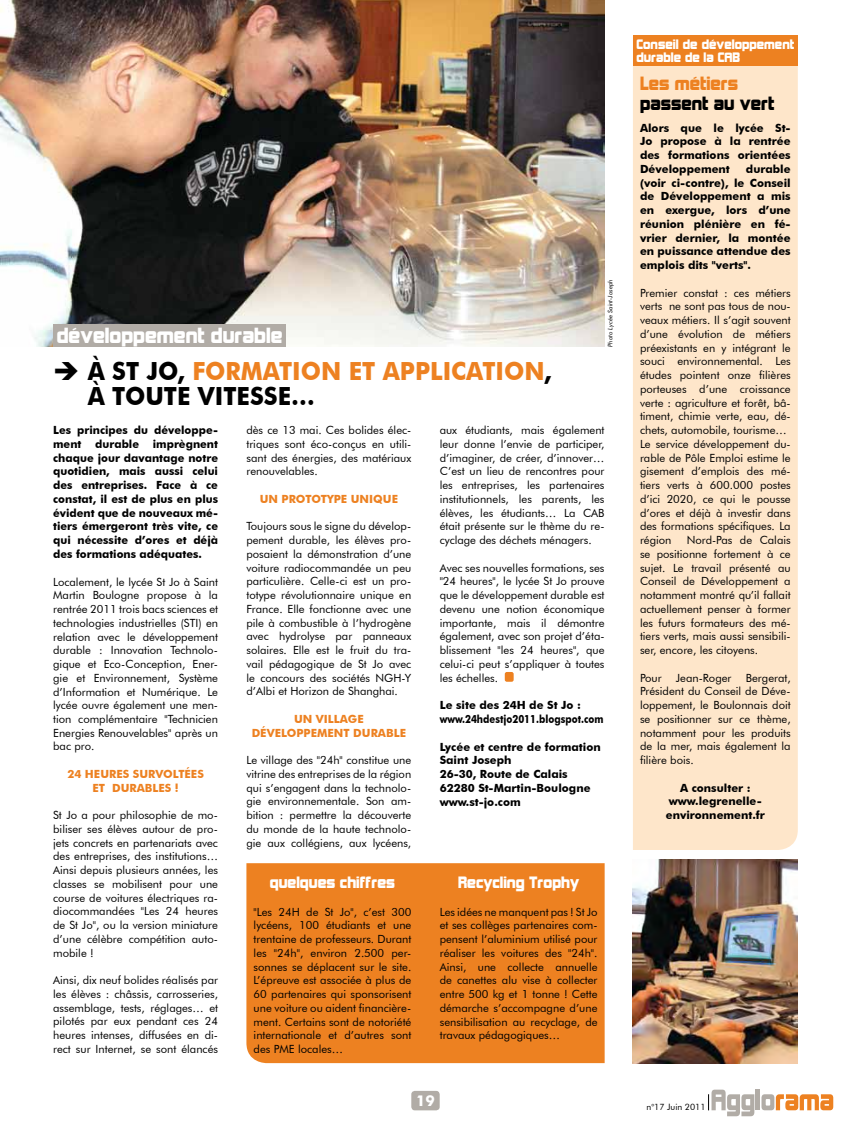
<style>
.page{position:relative;width:851px;height:1134px;background:#fff}
.page>*{position:absolute;margin:0;border:0;box-sizing:border-box;transform-origin:0 0}
.t1{font:700 25px "Futura BT";color:#ed8121;scale:.95 1}
.t2{font:700 25px "Futura BT";color:#000;scale:.95 1}
.t3{font:20px "Kimberley";color:#fff}
.t4{font:17.5px "Kimberley";color:#000}
.t5{font:17.5px "Kimberley";color:#ed8121}
.t6{font:15px "Kimberley";color:#fff}
.t7{font:700 15px "Futura BT";color:#fff}
.t8{font:12.5px/13.8px "Kimberley";color:#fff}
.t9{font:11.25px/13.8px "Futura BT";color:#000;text-align:justify}
.t10{font:700 11.25px/13.8px "Futura BT";color:#000;text-align:justify}
.t11{font:700 11.25px/13.8px "Futura BT";color:#ed8121}
.t12{font:8.75px "Futura BT";color:#000}
.t13{font:italic 6.25px "Futura BT";color:#000}
.s1{color:#000}
</style>
<div class="page">
<div style="left:755px;top:1089px;width:5px;height:21px;background:#b1aca6"></div>
<svg style="left:761px;top:1094px;width:72px;height:16px"></svg>
<svg style="left:708px;top:1089px;width:46px;height:27px"></svg>
<div style="left:411px;top:1091px;width:28px;height:19px;background:#b1aca6;border-radius:4px"></div>
<div style="left:633px;top:66px;width:164px;height:784px;background:#fee6ca"></div>
<div style="left:504px;top:672px;width:9px;height:10px;background:#ed8121;border-radius:2px"></div>
<div style="left:246px;top:863px;width:358px;height:200px;background:#ed8121"></div>
<img style="left:0;top:0;width:604px;height:347px">
<div style="left:53px;top:324px;width:233px;height:23px;background:#b1aca6"></div>
<div style="left:632px;top:35px;width:165px;height:31px;background:#ed8121"></div>
<img style="left:632px;top:860px;width:165px;height:203px">
<h2 class="t3" style="left:57px;top:324px;width:227px">développement durable</h2>
<p class="t13" style="left:606px;top:347px;width:69px;rotate:-90deg">Photo Lycée Saint-Joseph</p>
<h1 class="t1" style="left:53px;top:356px;width:364px"><span class="s1">➔ à St Jo,</span> formation et appl</h1>
<h1 class="t1" style="left:442px;top:356px;width:116px">ication<span class="s1">,</span></h1>
<h1 class="t2" style="left:88px;top:381px;width:240px">à toute vitesse…</h1>
<p class="t10" style="left:53px;top:423px;width:166px">Les principes du développe&shy;ment durable imprègnent chaque jour davantage notre quotidien, mais aussi celui des entreprises. Face à ce constat, il est de plus en plus évident que de nouveaux mé&shy;tiers émergeront très vite, ce qui nécessite d’ores et déjà des formations adéquates.</p>
<p class="t9" style="left:53px;top:574px;width:166px">Localement, le lycée St Jo à Saint Martin Boulogne propose à la rentrée 2011 trois bacs sciences et technologies industrielles (STI) en relation avec le développement durable : Innovation Technolo&shy;gique et Eco-Conception, Ener&shy;gie et Environnement, Système d’Information et Numérique. Le lycée ouvre également une men&shy;tion complémentaire "Technicien Energies Renouvelables" après un bac pro.</p>
<p class="t11" style="left:92px;top:767px;width:113px;text-indent:-25px">24 heures survoltées et durabl</p>
<p class="t9" style="left:439px;top:423px;width:166px">aux étudiants, mais également leur donne l’envie de participer, d’imaginer, de créer, d’innover… C’est un lieu de rencontres pour les entreprises, les partenaires institutionnels, les parents, les élèves, les étudiants… La CAB était présente sur le thème du re&shy;cyclage des déchets ménagers.</p>
<p class="t9" style="left:439px;top:561px;width:166px">Avec ses nouvelles formations, ses "24 heures", le lycée St Jo prouve que le développement durable est devenu une notion économique importante, mais il démontre également, avec son projet d’éta&shy;blissement "les 24 heures", que celui-ci peut s’appliquer à toutes les échelles.</p>
<p class="t10" style="left:439px;top:698px;width:165px">Le site des 24H de St Jo : www.24hdestjo2011.blogspot.com</p>
<p class="t10" style="left:439px;top:739px;width:162px;text-align:left">Lycée et centre de formation<br>Saint Joseph<br>26-30, Route de Calais<br>62280 St-Martin-Boulogne www.st-jo.com</p>
<p class="t9" style="left:246px;top:423px;width:166px">dès ce 13 mai. Ces bolides élec&shy;triques sont éco-conçus en utili&shy;sant des énergies, des matériaux renouvelables.</p>
<p class="t11" style="left:260px;top:492px;width:140px">Un prototype un ique</p>
<p class="t9" style="left:246px;top:519px;width:166px">Toujours sous le signe du dévelop&shy;pement durable, les élèves pro&shy;posaient la démonstration d’une voiture radiocommandée un peu particulière. Celle-ci est un pro&shy;totype révolutionnaire unique en France. Elle fonctionne avec une pile à combustible à l’hydrogène avec hydrolyse par panneaux solaires. Elle est le fruit du tra&shy;vail pédagogique de St Jo avec le concours des sociétés NGH-Y d’Albi et Horizon de Shanghai.</p>
<p class="t11" style="left:252px;top:712px;width:135px;text-indent:42px">Un village développement durabl</p>
<p class="t11" style="left:399px;top:726px;width:8px">e</p>
<p class="t9" style="left:246px;top:753px;width:166px">Le village des "24h" constitue une vitrine des entreprises de la région qui s’engagent dans la technolo&shy;gie environnementale. Son am&shy;bition : permettre la découverte du monde de la haute technolo&shy;gie aux collégiens, aux lycéens,</p>
<p class="t11" style="left:158px;top:781px;width:22px">es !</p>
<p class="t9" style="left:53px;top:808px;width:166px">St Jo a pour philosophie de mo&shy;biliser ses élèves autour de pro&shy;jets concrets en partenariats avec des entreprises, des institutions… Ainsi depuis plusieurs années, les classes se mobilisent pour une course de voitures électriques ra&shy;diocommandées "Les 24 heures de St Jo", ou la version miniature d’une célèbre compétition auto&shy;mobile !</p>
<p class="t9" style="left:53px;top:973px;width:166px">Ainsi, dix neuf bolides réalisés par les élèves : châssis, carrosseries, assemblage, tests, réglages… et pilotés par eux pendant ces 24 heures intenses, diffusées en di&shy;rect sur Internet, se sont élancés</p>
<h3 class="t6" style="left:270px;top:874px;width:127px">quelques chiffres</h3>
<p class="t9" style="left:253px;top:904px;width:159px">"Les 24H de St Jo", c’est 300 lycéens, 100 étudiants et une trentaine de professeurs. Durant les "24h", environ 2.500 per&shy;sonnes se déplacent sur le site.<br>L’épreuve est associée à plus de 60 partenaires qui sponsorisent une voiture ou aident financière&shy;ment. Certains sont de notoriété internationale et d’autres sont des PME locales…</p>
<h3 class="t6" style="left:458px;top:874px;width:122px">Recycling Trophy</h3>
<p class="t9" style="left:439px;top:904px;width:159px">Les idées ne manquent pas ! St Jo et ses collèges partenaires com&shy;pensent l’aluminium utilisé pour réaliser les voitures des "24h".<br>Ainsi, une collecte annuelle de canettes alu vise à collecter entre 500 kg et 1 tonne ! Cette démarche s’accompagne d’une sensibilisation au recyclage, de travaux pédagogiques…</p>
<h3 class="t7" style="left:416px;top:1092px;width:20px">19</h3>
<p class="t8" style="left:636px;top:37px;width:159px">Conseil de développement durable de la CAB</p>
<h3 class="t5" style="left:640px;top:73px;width:100px">Les métiers</h3>
<h3 class="t4" style="left:640px;top:93px;width:136px">passent au vert</h3>
<p class="t10" style="left:640px;top:121px;width:152px">Alors que le lycée St-Jo propose à la rentrée des formations orientées Développement</p>
<p class="t10" style="left:640px;top:162px;width:152px;text-indent:106px">durable (voir ci-contre), le Conseil de Développement a mis en exergue, lors d’une réunion plénière en fé&shy;vrier dernier, la montée en puissance attendue des emplois dits "verts".</p>
<p class="t9" style="left:640px;top:286px;width:152px;text-align:left">Premier constat : ces métiers verts ne sont pas tous de nou&shy;veaux métiers. Il s’agit souvent d’une évolution de métiers préexistants en y intégrant le souci environnemental. Les études pointent onze filières porteuses d’une croissance verte : agriculture et forêt, bâ&shy;timent, chimie verte, eau, dé&shy;chets, automobile, tourisme…<br>Le service développement du&shy;rable de Pôle Emploi estime le gisement d’emplois des mé&shy;tiers verts à 600.000 postes d’ici 2020, ce qui le pousse d’ores et déjà à investir dans des formations spécifiques. La région</p>
<p class="t9" style="left:640px;top:533px;width:152px;text-indent:47px">Nord-Pas de Calais se positionne fortement à ce sujet. Le travail présenté au Conseil de Développement a notamment montré qu’il fallait actuellement penser à former les futurs formateurs des mé&shy;tiers verts, mais aussi sensibili&shy;ser, encore, les citoyens.</p>
<p class="t9" style="left:640px;top:671px;width:23px">Pour</p>
<p class="t9" style="left:675px;top:671px;width:57px">Jean-Roger</p>
<p class="t9" style="left:640px;top:671px;width:152px;text-indent:106px">Bergerat, Président du Conseil de Déve&shy;loppement, le Boulonnais doit se positionner sur ce thème, notamment pour les produits de la mer, mais également la filière bois.</p>
<p class="t10" style="left:665px;top:781px;width:101px;text-align:center">A consulter : www.legrenelle&shy;environnement.fr</p>
<p class="t12" style="left:646px;top:1102px;width:61px">n°17 Juin 2011</p>
</div>
